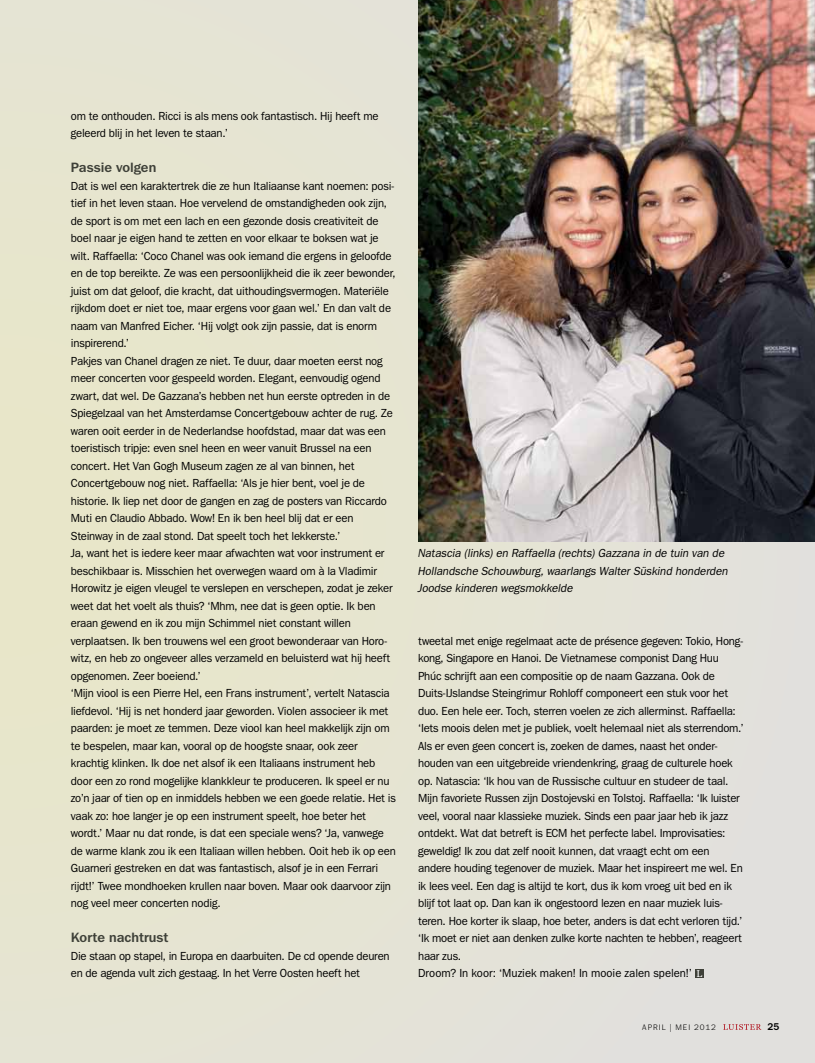
<style>
.page{position:relative;width:815px;height:1063px;background:#e6e4d2}
.page>*{position:absolute;margin:0;border:0;box-sizing:border-box;transform-origin:0 0}
.t1{font:700 13.75px "Tee Franklin";color:#3e4038}
.t2{font:500 11.88px/17.5px "Tee Franklin";letter-spacing:-.02em;color:#000;scale:.96 1}
.t3{font:italic 500 11.88px/17.5px "Tee Franklin";color:#000;scale:.96 1}
.t4{font:700 10px "Tee Franklin";color:#000}
.t5{font:8.12px "Tee Franklin";letter-spacing:.125em;color:#000}
.s1{font-family:"Georgia";font-weight:400;font-size:9.88px;color:#fff}
</style>
<div class="page">
<img style="left:418px;top:0;width:397px;height:542px">
<div style="left:695px;top:969px;width:8px;height:8px;background:#3e4038"></div>
<svg style="left:723px;top:1024px;width:38px;height:6px"></svg>
<p class="t2" style="left:71px;top:107px;width:322px">om te onthouden. Ricci is als mens ook fantastisch. Hij heeft me geleerd blij in het leven te staan.’</p>
<p class="t1" style="left:71px;top:160px;width:87px">Passie volgen</p>
<p class="t2" style="left:71px;top:177px;width:340px">Dat is wel een karaktertrek die ze hun Italiaanse kant noemen: posi&shy;tief in het leven staan. Hoe vervelend de omstandigheden ook zijn, de sport is om met een lach en een gezonde dosis creativiteit de boel naar je eigen hand te zetten en voor elkaar te boksen wat je wilt. Raffaella: ‘Coco Chanel was ook iemand die ergens in geloofde en de top bereikte. Ze was een persoonlijkheid die ik zeer bewonder, juist om dat geloof, die kracht, dat uithoudingsvermogen. Materiële rijkdom doet er niet toe, maar ergens voor gaan wel.’ En dan valt de naam van Manfred Eicher. ‘Hij volgt ook zijn passie, dat is enorm inspirerend.’<br>Pakjes van Chanel dragen ze niet. Te duur, daar moeten eerst nog meer concerten voor gespeeld worden. Elegant, eenvoudig ogend zwart, dat wel. De Gazzana’s hebben net hun eerste optreden in de Spiegelzaal van het Amsterdamse Concertgebouw achter de rug. Ze waren ooit eerder in de Nederlandse hoofdstad, maar dat was een toeristisch tripje: even snel heen en weer vanuit Brussel na een concert. Het Van Gogh Museum zagen ze al van binnen, het Concertgebouw nog niet. Raffaella: ‘Als je hier bent, voel je de historie. I k liep net door de gangen en zag de posters van Riccardo Muti en Claudio Abbado. Wow! En ik ben heel blij dat er een Steinway in de zaal stond. Dat speelt toch het lekkerste.’<br>Ja, want het is iedere keer maar afwachten wat voor instrument er beschikbaar is. Misschien het overwegen waard om à la Vladimir Horowitz je eigen vleugel te verslepen en verschepen, zodat je zeker weet dat het voelt als thuis? ‘Mhm, nee dat is geen optie. I k ben eraan gewend en ik zou mijn Schimmel niet constant willen verplaatsen. I k ben trouwens wel een groot bewonderaar van Horo&shy;witz, en heb zo ongeveer alles verzameld en beluisterd wat hij heeft opgenomen. Zeer boeiend.’<br>‘Mijn viool is een Pierre Hel, een Frans instrument’, vertelt N atascia liefdevol. ‘Hij is net honderd jaar geworden. Violen associeer ik met paarden: je moet ze temmen. Deze viool kan heel makkelijk zijn om te bespelen, maar kan, vooral op de hoogste snaar, ook zeer krachtig klinken. I k doe net alsof ik een Italiaans instrument heb door een zo rond mogelijke klankkleur te produceren. I k speel er nu zo’n jaar of tien op en inmiddels hebben we een goede relatie. Het is vaak zo: hoe langer je op een instrument speelt, hoe beter het wordt.’ Maar nu dat ronde, is dat een speciale wens? ‘Ja, vanwege de warme klank zou ik een Italiaan willen hebben. Ooit heb ik op een Guarneri gestreken en dat was fantastisch, alsof je in een Ferrari rijdt!’ Twee mondhoeken krullen naar boven. Maar ook daarvoor zijn nog veel meer concerten nodig.</p>
<p class="t1" style="left:71px;top:930px;width:99px">Korte nachtrust</p>
<p class="t2" style="left:71px;top:947px;width:334px">Die staan op stapel, in Europa en daarbuiten. De cd opende deuren en de agenda vult zich gestaag. I n het Verre Oosten heeft het</p>
<p class="t3" style="left:418px;top:545px;width:325px">Natascia (links) en Raffaella (rechts) Gazzana in de tuin van de<br>Hollandsche Schouwburg, waarlangs Walter Süskind honderden<br>Joodse kinderen wegsmokkelde</p>
<p class="t2" style="left:418px;top:632px;width:341px">tweetal met enige regelmaat acte de présence gegeven: Tokio, Hong&shy;kong, Singapore en Hanoi. De Vietnamese componist Dang Huu Phúc schrijft aan een compositie op de naam Gazzana. Ook de Duits-IJslandse Steingrimur Rohloff componeert een stuk voor het duo. Een hele eer. Toch, sterren voelen ze zich allerminst. Raffaella: ‘Iets moois delen met je publiek, voelt helemaal niet als sterrendom.’ Als er even geen concert is, zoeken de dames, naast het onder&shy;houden van een uitgebreide vriendenkring, graag de culturele hoek op. Natascia: ‘I k hou van de Russische cultuur en studeer de taal.<br>Mijn favoriete Russen zijn Dostojevski en Tolstoj. Raffaella: ‘I k luister veel, vooral naar klassieke muziek. Sinds een paar jaar heb ik jazz ontdekt. Wat dat betreft is ECM het perfecte label. I mprovisaties: geweldig! I k zou dat zelf nooit kunnen, dat vraagt echt om een andere houding tegenover de muziek. Maar het inspireert me wel. En ik lees veel. Een dag is altijd te kort, dus ik kom vroeg uit bed en ik blijf tot laat op. Dan kan ik ongestoord lezen en naar muziek luis&shy;teren. Hoe korter ik slaap, hoe beter, anders is dat echt verloren tijd.’ ‘I k moet er niet aan denken zulke korte nachten te hebben’, reageert haar zus.<br>Droom? I n koor: ‘Muziek maken! I n mooie zalen spelen!’ <span class="s1">L</span></p>
<p class="t5" style="left:642px;top:1022px;width:75px">APRIL | MEI 2012</p>
<p class="t4" style="left:768px;top:1021px;width:13px">25</p>
</div>
